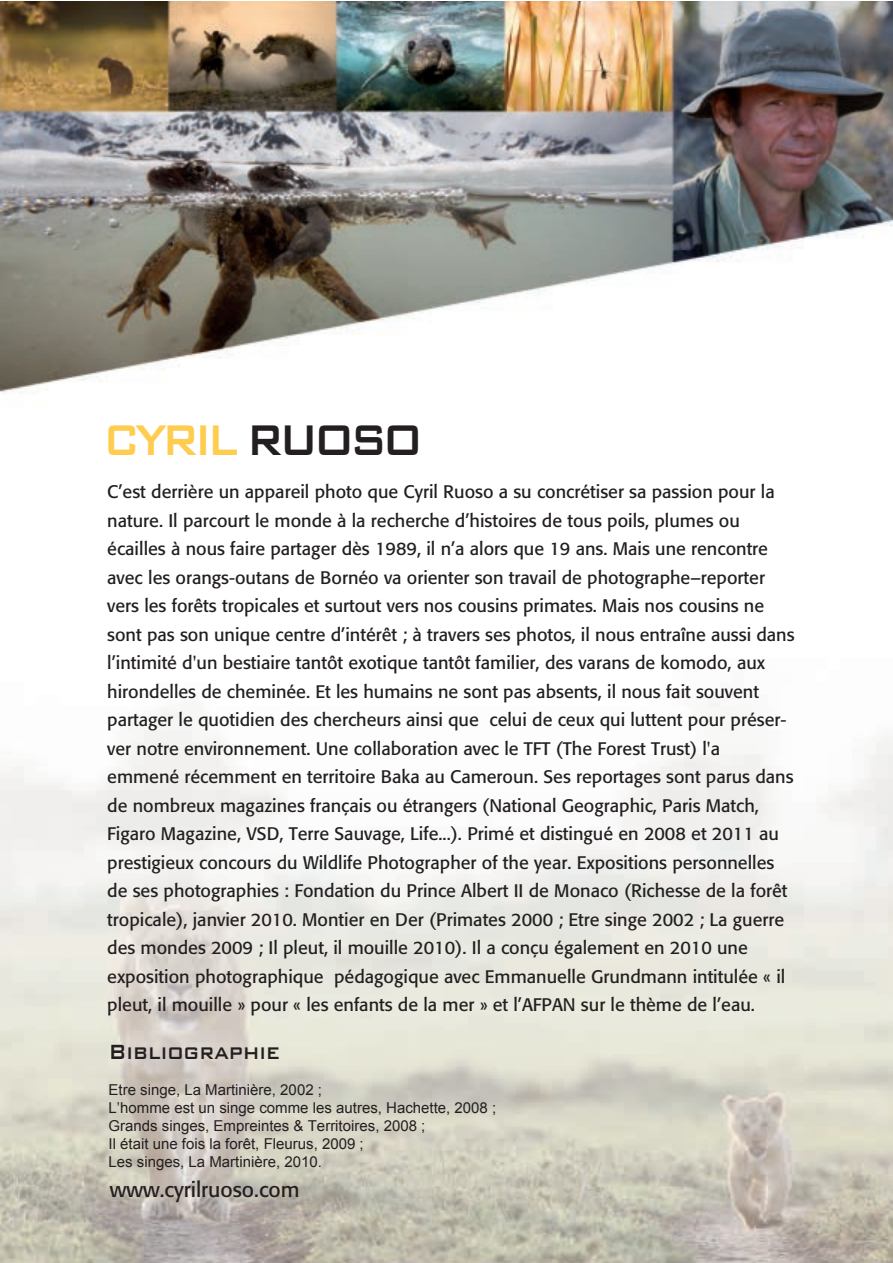
<style>
.page{position:relative;width:893px;height:1263px;background:#fff}
.page>*{position:absolute;margin:0;border:0;box-sizing:border-box;transform-origin:0 0}
.t1{font:500 57.3px "Bank Gothic BT";letter-spacing:-.115em;color:#fecc4e;scale:.83 1}
.t2{font:500 27.45px "Bank Gothic BT";color:#231f20;scale:.83 1}
.t3{font:21px "Formata";color:#231f20}
.t4{font:18px/28.5px "Formata";color:#231f20}
.t5{font:15px/18px "Arial";color:#231f20}
.s1{color:#231f20}
</style>
<div class="page">
<img style="left:0;top:1px;width:892px;height:1262px">
<h1 class="t1" style="left:103px;top:409px;width:388px">CYRIL <span class="s1">RUOSO</span></h1>
<p class="t4" style="left:107px;top:477px;width:689px">C’est derrière un appareil photo que Cyril Ruoso a su concrétiser sa passion pour la nature. Il parcourt le monde à la recherche d’histoires de tous poils, plumes ou écailles à nous faire partager dès 1989, il n’a alors que 19 ans. Mais une rencontre avec les orangs-outans de Bornéo va orienter son travail de photographe–reporter vers les forêts tropicales et surtout vers nos cousins primates. Mais nos cousins ne sont pas son unique centre d’intérêt ; à travers ses photos, il nous entraîne aussi dans l’intimité d'un bestiaire tantôt exotique tantôt familier, des varans de komodo, aux hirondelles de cheminée. Et les humains ne sont pas absents, il nous fait souvent partager le quotidien des chercheurs ainsi que celui de ceux qui luttent pour préser&shy;ver notre environnement. Une collaboration avec le TFT (The Forest Trust) l'a emmené récemment en territoire Baka au Cameroun. Ses reportages sont parus dans de nombreux magazines français ou étrangers (National Geographic, Paris Match, Figaro Magazine, VSD, Terre Sauvage, Life...). Primé et distingué en 2008 et 2011 au prestigieux concours du Wildlife Photographer of the year. Expositions personnelles de ses photographies : Fondation du Prince Albert II de Monaco (Richesse de la forêt tropicale), janvier 2010. Montier en Der (Primates 2000 ; Etre singe 2002 ; La guerre des mondes 2009 ; Il pleut, il mouille 2010). Il a conçu également en 2010 une exposition photographique pédagogique avec Emmanuelle Grundmann intitulée « il pleut, il mouille » pour « les enfants de la mer » et l’AFPAN sur le thème de l’eau.</p>
<h2 class="t2" style="left:109px;top:1036px;width:208px">Bibliographie</h2>
<p class="t5" style="left:109px;top:1081px;width:389px">Etre singe, La Martinière, 2002 ;<br>L’homme est un singe comme les autres, Hachette, 2008 ; Grands singes, Empreintes &amp; Territoires, 2008 ;<br>Il était une fois la forêt, Fleurus, 2009 ;<br>Les singes, La Martinière, 2010.</p>
<p class="t3" style="left:110px;top:1177px;width:191px">www.cyrilruoso.com</p>
</div>
